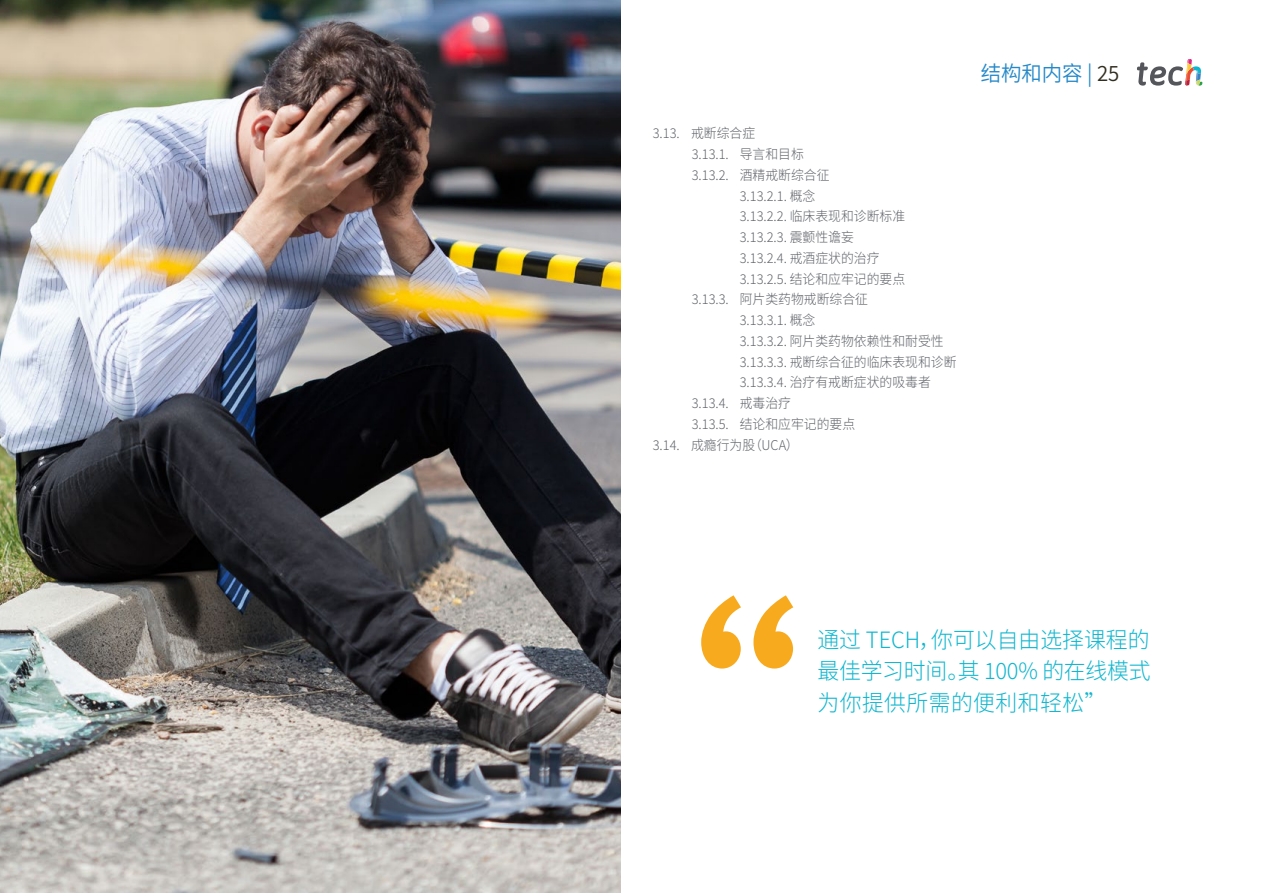
<style>
.page{position:relative;width:1263px;height:893px;background:#fff}
.page>*{position:absolute;margin:0;border:0;box-sizing:border-box;transform-origin:0 0}
.t1{font:300 22.5px/31.5px "Source Han Sans CN";color:#0fb6cf;text-align:justify}
.t2{font:21px "Source Han Sans CN";color:#2488c9}
.t3{font:300 13.5px "Source Han Sans CN";color:#61646a;scale:.95 1}
.s1{color:#312e20}
</style>
<div class="page">
<svg style="left:701px;top:595px;width:92px;height:73px"></svg>
<img style="left:0;top:0;width:621px;height:893px">
<svg style="left:1137px;top:59px;width:65px;height:27px"></svg>
<p class="t3" style="left:653px;top:126px;width:109px">3.13. 戒断综合症</p>
<p class="t3" style="left:692px;top:146px;width:120px">3.13.1. 导言和目标</p>
<p class="t3" style="left:692px;top:167px;width:147px">3.13.2. 酒精戒断综合征</p>
<p class="t3" style="left:740px;top:188px;width:81px">3.13.2.1. 概念</p>
<p class="t3" style="left:740px;top:209px;width:176px">3.13.2.2. 临床表现和诊断标准</p>
<p class="t3" style="left:740px;top:229px;width:122px">3.13.2.3. 震颤性谵妄</p>
<p class="t3" style="left:740px;top:250px;width:149px">3.13.2.4. 戒酒症状的治疗</p>
<p class="t3" style="left:740px;top:271px;width:176px">3.13.2.5. 结论和应牢记的要点</p>
<p class="t3" style="left:692px;top:292px;width:187px">3.13.3. 阿片类药物戒断综合征</p>
<p class="t3" style="left:740px;top:312px;width:81px">3.13.3.1. 概念</p>
<p class="t3" style="left:740px;top:333px;width:216px">3.13.3.2. 阿片类药物依赖性和耐受性</p>
<p class="t3" style="left:740px;top:354px;width:230px">3.13.3.3. 戒断综合征的临床表现和诊断</p>
<p class="t3" style="left:740px;top:375px;width:203px">3.13.3.4. 治疗有戒断症状的吸毒者</p>
<p class="t3" style="left:692px;top:395px;width:106px">3.13.4. 戒毒治疗</p>
<p class="t3" style="left:692px;top:416px;width:174px">3.13.5. 结论和应牢记的要点</p>
<p class="t3" style="left:653px;top:437px;width:155px">3.14. 成瘾行为股（UCA）</p>
<h2 class="t2" style="left:981px;top:61px;width:140px">结构和内容 | <span class="s1">25</span></h2>
<h1 class="t1" style="left:817px;top:624px;width:335px">通过 TECH，你可以自由选择课程的最佳学习时间。其 100% 的在线模式为你提供所需的便利和轻松”</h1>
</div>
